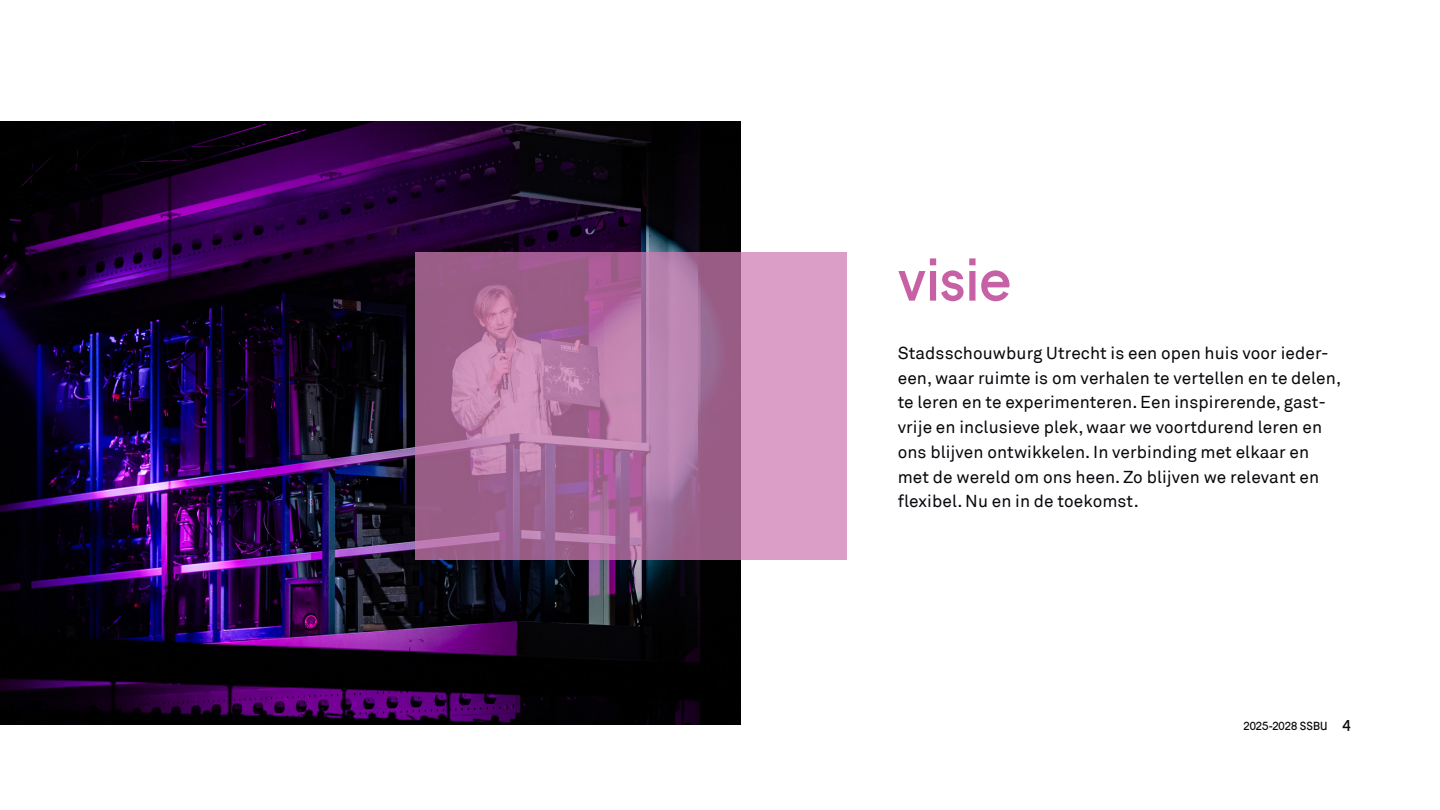
<style>
.page{position:relative;width:1440px;height:810px;background:#fff}
.page>*{position:absolute;margin:0;border:0;box-sizing:border-box;transform-origin:0 0}
.t1{font:63px "Fugue";color:#c661a5}
.t2{font:17.25px/24.8px "Akkurat";letter-spacing:.005em;color:#08080d}
.t3{font:11.25px "Fugue";color:#08080d}
.s1{font-size:15px}
</style>
<div class="page">
<img style="left:0;top:122px;width:740px;height:603px">
<svg style="left:415px;top:252px;width:431px;height:308px;background:#b579a4"></svg>
<h1 class="t1" style="left:898px;top:228px;width:115px">visie</h1>
<p class="t2" style="left:898px;top:341px;width:445px">Stadsschouwburg Utrecht is een open huis voor ieder&shy;een, waar ruimte is om verhalen te vertellen en te delen, te leren en te experimenteren. Een inspirerende, gast&shy;vrije en inclusieve plek, waar we voortdurend leren en ons blijven ontwikkelen. In verbinding met elkaar en met de wereld om ons heen. Zo blijven we relevant en flexibel. Nu en in de toekomst.</p>
<p class="t3" style="left:1244px;top:717px;width:109px">2025-2028 SSBU <span class="s1">4</span></p>
</div>
